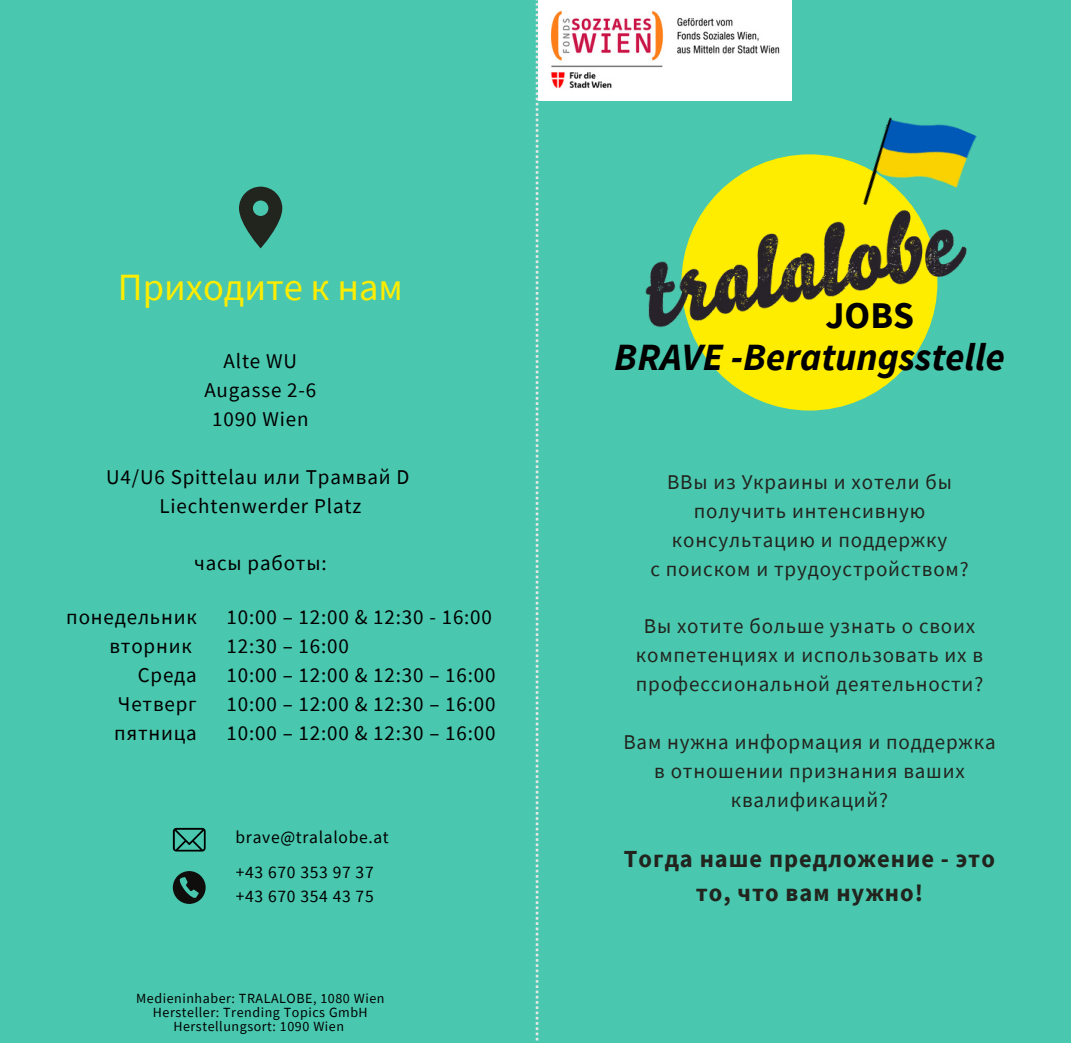
<style>
.page{position:relative;width:1071px;height:1043px;background:#fff}
.page>*{position:absolute;margin:0;border:0;box-sizing:border-box;transform-origin:0 0}
.t1{font:italic 700 38.5px "Source Sans Pro";color:#000}
.t2{font:38.5px "Source Sans Pro";color:#ffed00}
.t3{font:700 37.62px "Source Sans Pro";color:#000}
.t4{font:700 24.5px/34.1px "Source Sans Pro";letter-spacing:.04em;color:#22241e;text-align:center}
.t5{font:21px/28.9px "Source Sans Pro";letter-spacing:.04em;color:#22241e;text-align:center}
.t6{font:21px/28.9px "Source Sans Pro";letter-spacing:.04em;color:#000;text-align:center}
.t7{font:17.5px/35.2px "Source Sans Pro";letter-spacing:.04em;color:#000}
.t8{font:14px/14px "Source Sans Pro";letter-spacing:.04em;color:#000;text-align:center}
</style>
<div class="page">
<div style="left:0;top:0;width:1071px;height:1042px;background:#4ac8af"></div>
<svg style="left:536px;top:0;width:2px;height:1041px"></svg>
<div style="left:681px;top:154px;width:256px;height:256px;background:#ffed00;border-radius:50%"></div>
<img style="left:646px;top:209px;width:321px;height:119px">
<svg style="left:239px;top:186px;width:43px;height:62px"></svg>
<svg style="left:173px;top:827px;width:33px;height:24px"></svg>
<svg style="left:173px;top:871px;width:33px;height:32px"></svg>
<img style="left:854px;top:117px;width:123px;height:118px">
<img style="left:538px;top:0;width:254px;height:101px">
<h1 class="t2" style="left:118px;top:262px;width:286px">Приходите к нам</h1>
<p class="t6" style="left:204px;top:346px;width:114px">Alte WU<br>Augasse 2-6<br>1090 Wien</p>
<p class="t6" style="left:106px;top:461px;width:305px">U4/U6 Spittelau или Трамвай D<br>Liechtenwerder Platz</p>
<p class="t6" style="left:194px;top:548px;width:134px">часы работы:</p>
<p class="t6" style="left:66px;top:601px;width:132px;text-align:right">понедельник вторник<br>Среда<br>Четверг пятница</p>
<p class="t6" style="left:227px;top:601px;width:270px;text-align:left">10:00 – 12:00 &amp; 12:30 - 16:00<br>12:30 – 16:00<br>10:00 – 12:00 &amp; 12:30 – 16:00<br>10:00 – 12:00 &amp; 12:30 – 16:00<br>10:00 – 12:00 &amp; 12:30 – 16:00</p>
<p class="t7" style="left:236px;top:819px;width:155px">brave@tralalobe.at +43 670 353 97 37</p>
<p class="t7" style="left:236px;top:877px;width:139px">+43 670 354 43 75</p>
<p class="t8" style="left:136px;top:991px;width:250px">Medieninhaber: TRALALOBE, 1080 Wien<br>Hersteller: Trending Topics GmbH<br>Herstellungsort: 1090 Wien</p>
<h2 class="t3" style="left:825px;top:290px;width:90px">JOBS</h2>
<h1 class="t1" style="left:614px;top:332px;width:392px">BRAVE -Beratungsstelle</h1>
<p class="t5" style="left:650px;top:467px;width:320px">ВВы из Украины и хотели бы получить интенсивную консультацию и поддержку<br>с поиском и трудоустройством?</p>
<p class="t5" style="left:636px;top:611px;width:349px">Вы хотите больше узнать о своих компетенциях и использовать их в профессиональной деятельности?</p>
<p class="t5" style="left:623px;top:726px;width:374px">Вам нужна информация и поддержка в отношении признания ваших квалификаций?</p>
<p class="t4" style="left:624px;top:841px;width:372px">Тогда наше предложение - это то, что вам нужно!</p>
</div>
